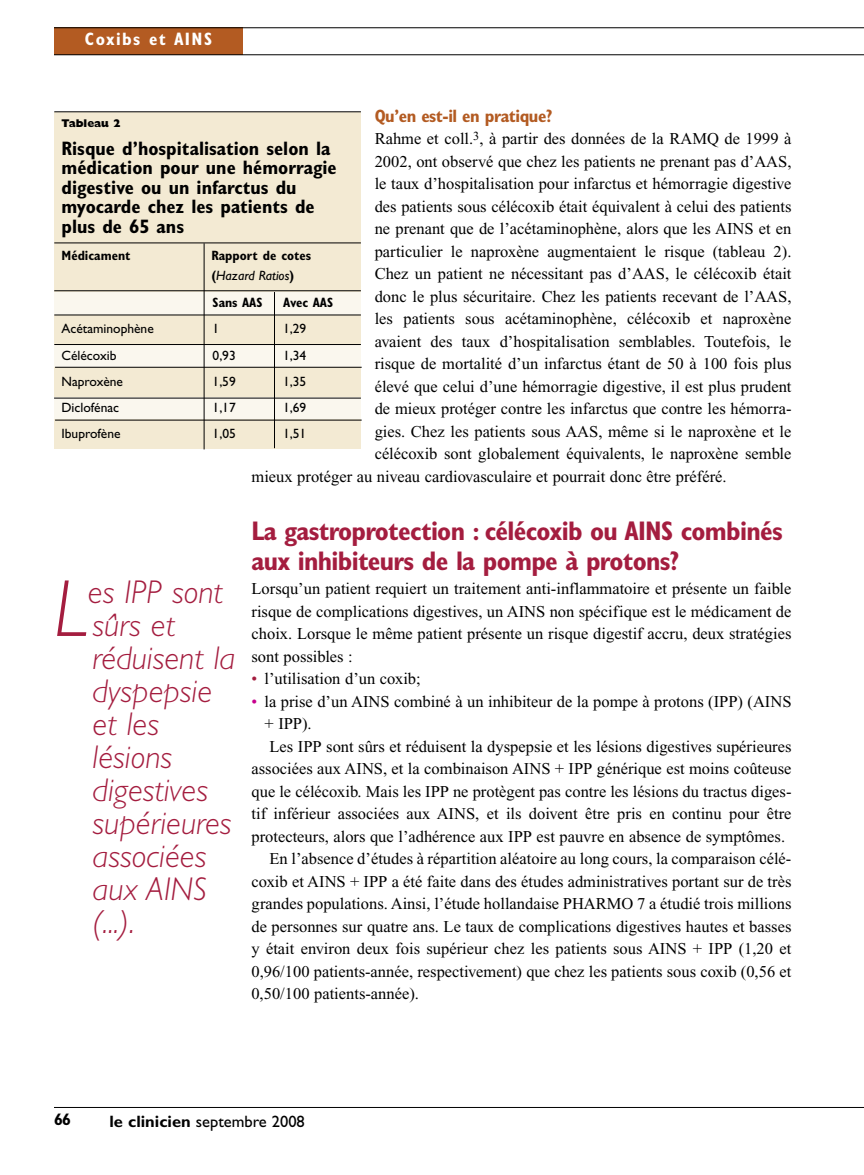
<style>
.page{position:relative;width:864px;height:1175px;background:#fff}
.page>*{position:absolute;margin:0;border:0;box-sizing:border-box;transform-origin:0 0}
.t1{font:italic 300 81.3px "Gill Sans";color:#a41d3f}
.t2{font:italic 300 33px/33px "Gill Sans";color:#a41d3f}
.t3{font:700 condensed 27px/30px "Gill Sans";letter-spacing:-.025em;color:#a41d3f}
.t4{font:700 condensed 19.5px/19.5px "Gill Sans";color:#000}
.t5{font:700 condensed 18px "Gill Sans";letter-spacing:-.025em;color:#b35b22}
.t6{font:700 condensed 18px "Gill Sans";letter-spacing:.08em;color:#fff}
.t7{font:16.5px/22.5px "Times New Roman";color:#000;text-align:justify}
.t8{font:16.5px "Gill Sans";color:#000}
.t9{font:700 condensed 16.5px "Gill Sans";color:#000}
.t10{font:13.5px "Gill Sans";color:#000}
.t11{font:700 condensed 13.5px/19.5px "Gill Sans";color:#000}
.t12{font:800 11.25px "Gill Sans";color:#000}
.s1{color:#a41d3f}
.s2{color:#c7008d}
.s3{font-weight:400;font-style:italic;font-stretch:normal}
.s4{font-weight:700}
</style>
<div class="page">
<div style="left:54px;top:27px;width:189px;height:27px;background:#b35b22"></div>
<hr style="left:54px;top:27px;width:810px;height:1px;background:#000">
<hr style="left:54px;top:54px;width:810px;height:1px;background:#000">
<hr style="left:54px;top:1107px;width:810px;height:1px;background:#000">
<div style="left:54px;top:112px;width:307px;height:336px;background:#f3ead3"></div>
<div style="left:54px;top:292px;width:307px;height:23px;background:#faf7ee"></div>
<div style="left:54px;top:344px;width:307px;height:23px;background:#faf7ee"></div>
<div style="left:54px;top:397px;width:307px;height:22px;background:#faf7ee"></div>
<hr style="left:204px;top:243px;width:1px;height:206px;background:#000">
<hr style="left:54px;top:111px;width:307px;height:1px;background:#000">
<hr style="left:54px;top:242px;width:307px;height:1px;background:#000">
<hr style="left:54px;top:314px;width:307px;height:1px;background:#000">
<hr style="left:54px;top:344px;width:307px;height:1px;background:#000">
<hr style="left:54px;top:290px;width:307px;height:1px;background:#000">
<hr style="left:55px;top:367px;width:307px;height:1px;background:#000">
<hr style="left:54px;top:398px;width:307px;height:1px;background:#000">
<hr style="left:55px;top:420px;width:307px;height:1px;background:#000">
<hr style="left:274px;top:292px;width:1px;height:156px;background:#000">
<p class="t6" style="left:85px;top:32px;width:129px">Coxibs et AINS</p>
<p class="t5" style="left:375px;top:109px;width:179px">Qu’en est-il en pratique?</p>
<p class="t7" style="left:375px;top:129px;width:418px">Rahme et coll.<sup>3</sup>, à partir des données de la RAMQ de 1999 à</p>
<p class="t7" style="left:375px;top:151px;width:418px">2002, ont observé que chez les patients ne prenant pas d’AAS,</p>
<p class="t7" style="left:375px;top:174px;width:418px">le taux d’hospitalisation pour infarctus et hémorragie digestive</p>
<p class="t7" style="left:375px;top:196px;width:418px">des patients sous célécoxib était équivalent à celui des patients</p>
<p class="t7" style="left:375px;top:219px;width:418px">ne prenant que de l’acétaminophène, alors que les AINS et en</p>
<p class="t7" style="left:375px;top:241px;width:418px">particulier le naproxène augmentaient le risque (tableau 2).</p>
<p class="t7" style="left:375px;top:264px;width:418px">Chez un patient ne nécessitant pas d’AAS, le célécoxib était</p>
<p class="t7" style="left:375px;top:286px;width:418px">donc le plus sécuritaire. Chez les patients recevant de l’AAS,</p>
<p class="t7" style="left:375px;top:309px;width:418px">les patients sous acétaminophène, célécoxib et naproxène</p>
<p class="t7" style="left:375px;top:331px;width:418px">avaient des taux d’hospitalisation semblables. Toutefois, le</p>
<p class="t7" style="left:375px;top:354px;width:418px">risque de mortalité d’un infarctus étant de 50 à 100 fois plus</p>
<p class="t7" style="left:375px;top:376px;width:418px">élevé que celui d’une hémorragie digestive, il est plus prudent</p>
<p class="t7" style="left:375px;top:399px;width:418px">de mieux protéger contre les infarctus que contre les hémorra-</p>
<p class="t7" style="left:375px;top:421px;width:418px">gies. Chez les patients sous AAS, même si le naproxène et le</p>
<p class="t7" style="left:375px;top:444px;width:418px">célécoxib sont globalement équivalents, le naproxène semble</p>
<p class="t7" style="left:252px;top:466px;width:477px">mieux protéger au niveau cardiovasculaire et pourrait donc être préféré.</p>
<h3 class="t3" style="left:252px;top:518px;width:533px">La gastroprotection : célécoxib ou AINS combinés aux inhibiteurs de la pompe à protons?</h3>
<p class="t7" style="left:252px;top:579px;width:542px">Lorsqu’un patient requiert un traitement anti-inflammatoire et présente un faible risque de complications digestives, un AINS non spécifique est le médicament de choix. Lorsque le même patient présente un risque digestif accru, deux stratégies sont possibles :</p>
<p class="t7" style="left:252px;top:669px;width:171px"><span class="s1">•</span> l’utilisation d’un coxib;</p>
<p class="t7" style="left:252px;top:691px;width:542px"><span class="s2">•</span> la prise d’un AINS combiné à un inhibiteur de la pompe à protons (IPP) (AINS</p>
<p class="t7" style="left:264px;top:714px;width:49px">+ IPP).</p>
<p class="t7" style="left:270px;top:736px;width:523px">Les IPP sont sûrs et réduisent la dyspepsie et les lésions digestives supérieures</p>
<p class="t7" style="left:252px;top:759px;width:542px">associées aux AINS, et la combinaison AINS + IPP générique est moins coûteuse</p>
<p class="t7" style="left:252px;top:781px;width:542px">que le célécoxib. Mais les IPP ne protègent pas contre les lésions du tractus diges-</p>
<p class="t7" style="left:252px;top:804px;width:541px">tif inférieur associées aux AINS, et ils doivent être pris en continu pour être</p>
<p class="t7" style="left:252px;top:826px;width:535px">protecteurs, alors que l’adhérence aux IPP est pauvre en absence de symptômes.</p>
<p class="t7" style="left:270px;top:849px;width:523px">En l’absence d’études à répartition aléatoire au long cours, la comparaison célé-</p>
<p class="t7" style="left:251px;top:871px;width:541px">coxib et AINS + IPP a été faite dans des études administratives portant sur de très</p>
<p class="t7" style="left:251px;top:894px;width:541px">grandes populations. Ainsi, l’étude hollandaise PHARMO 7 a étudié trois millions</p>
<p class="t7" style="left:251px;top:916px;width:541px">de personnes sur quatre ans. Le taux de complications digestives hautes et basses</p>
<p class="t7" style="left:251px;top:939px;width:541px">y était environ deux fois supérieur chez les patients sous AINS + IPP (1,20 et</p>
<p class="t7" style="left:251px;top:961px;width:541px">0,96/100 patients-année, respectivement) que chez les patients sous coxib (0,56 et</p>
<p class="t7" style="left:251px;top:984px;width:169px">0,50/100 patients-année).</p>
<p class="t12" style="left:62px;top:119px;width:61px">Tableau 2</p>
<p class="t4" style="left:61px;top:140px;width:277px">Risque d’hospitalisation selon la médication pour une hémorragie digestive ou un infarctus du myocarde chez les patients de plus de 65 ans</p>
<p class="t11" style="left:62px;top:247px;width:71px">Médicament</p>
<p class="t11" style="left:211px;top:247px;width:101px">Rapport de cotes (<span class="s3">Hazard Ratios</span>)</p>
<p class="t11" style="left:213px;top:294px;width:51px">Sans AAS</p>
<p class="t11" style="left:283px;top:294px;width:52px">Avec AAS</p>
<p class="t10" style="left:62px;top:324px;width:94px">Acétaminophène</p>
<p class="t10" style="left:213px;top:324px;width:8px">1</p>
<p class="t10" style="left:283px;top:324px;width:25px">1,29</p>
<p class="t10" style="left:62px;top:350px;width:57px">Célécoxib</p>
<p class="t10" style="left:213px;top:350px;width:25px">0,93</p>
<p class="t10" style="left:283px;top:350px;width:25px">1,34</p>
<p class="t10" style="left:62px;top:376px;width:63px">Naproxène</p>
<p class="t10" style="left:213px;top:376px;width:25px">1,59</p>
<p class="t10" style="left:283px;top:376px;width:25px">1,35</p>
<p class="t10" style="left:62px;top:402px;width:59px">Diclofénac</p>
<p class="t10" style="left:213px;top:402px;width:25px">1,17</p>
<p class="t10" style="left:283px;top:402px;width:25px">1,69</p>
<p class="t10" style="left:62px;top:428px;width:61px">Ibuprofène</p>
<p class="t10" style="left:213px;top:428px;width:25px">1,05</p>
<p class="t10" style="left:283px;top:428px;width:25px">1,51</p>
<h1 class="t1" style="left:54px;top:577px;width:35px">L</h1>
<h2 class="t2" style="left:88px;top:578px;width:149px">es IPP sont sûrs et réduisent la dyspepsie et les lésions digestives supérieures associées aux AINS (...).</h2>
<p class="t9" style="left:54px;top:1113px;width:18px">66</p>
<p class="t8" style="left:110px;top:1115px;width:197px"><span class="s4">le clinicien</span> septembre 2008</p>
</div>
